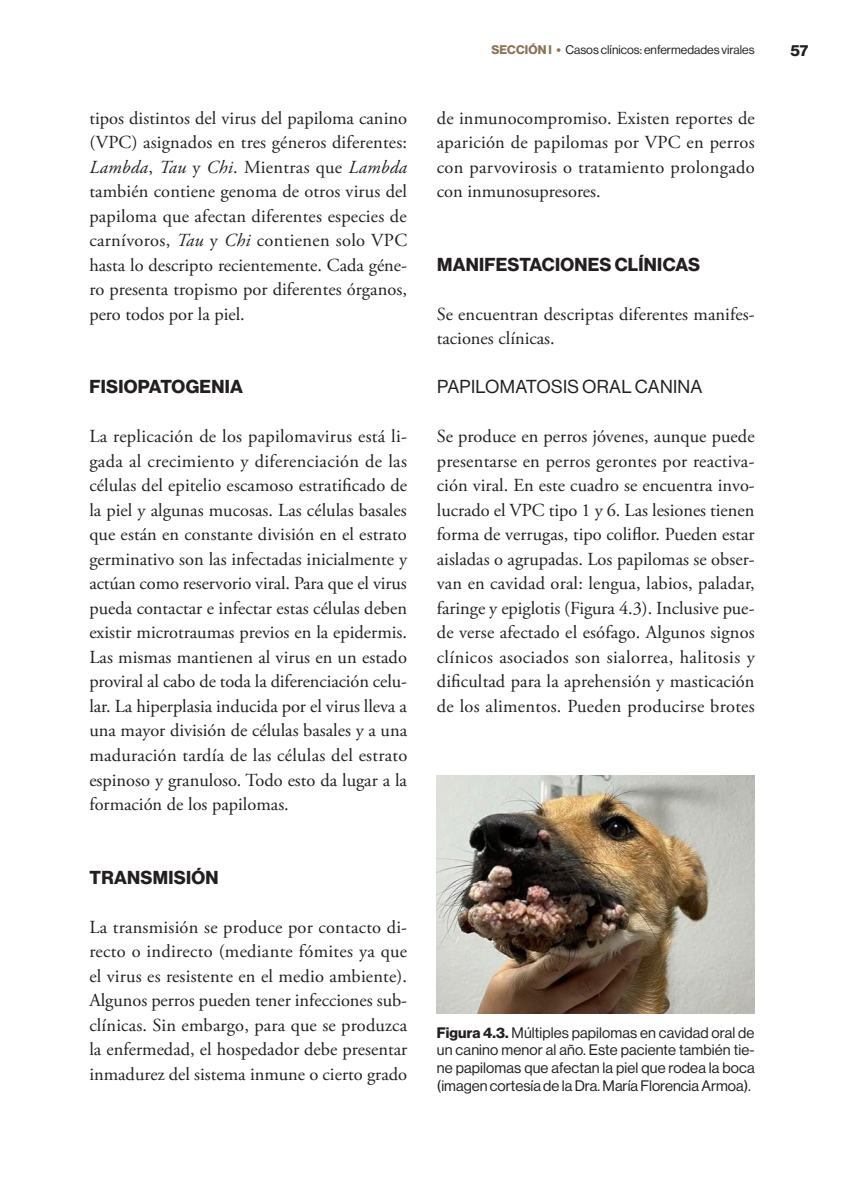
<style>
.page{position:relative;width:844px;height:1191px;background:#fff}
.page>*{position:absolute;margin:0;border:0;box-sizing:border-box;transform-origin:0 0}
.Párrafo_primero{font:18.38px/24.5px "Adobe Garamond Pro";color:#231f20;text-align:justify}
._1_Titol{font:18.38px "N Haas Grotesk DS Pro 75 Bd";letter-spacing:.015em;color:#231f20}
._2_SubTitol_2{font:18.38px "N Haas Grotesk DS Pro 55 Rg";letter-spacing:.015em;color:#231f20}
.t1{font:15.75px "N Haas Grotesk DS Pro 75 Bd";color:#231f20}
.t2{font:14.88px/17.8px "N Haas Grotesk DS Pro 55 Rg";color:#231f20;text-align:justify}
.t3{font:12.25px "N Haas Grotesk DS Pro 55 Rg";color:#231f20}
.s1{font-style:italic}
.s2{font-family:"N Haas Grotesk DS Pro 75 Bd";color:#897353}
.s3{font-family:"N Haas Grotesk DS Pro 75 Bd"}
</style>
<div class="page">
<img style="left:437px;top:775px;width:317px;height:238px">
<p class="Párrafo_primero" style="left:89px;top:106px;width:319px">tipos distintos del virus del papiloma canino (VPC) asignados en tres géneros diferentes:<br><span class="s1">Lambda</span>, <span class="s1">Tau</span> y <span class="s1">Chi</span>. Mientras que <span class="s1">Lambda </span>también contiene genoma de otros virus del papiloma que afectan diferentes especies de carnívoros, <span class="s1">Tau</span> y <span class="s1">Chi</span> contienen solo VPC hasta lo descripto recientemente. Cada géne&shy;ro presenta tropismo por diferentes órganos, pero todos por la piel.</p>
<p class="_1_Titol" style="left:89px;top:376px;width:155px">FISIOPATOGENIA</p>
<p class="Párrafo_primero" style="left:89px;top:425px;width:319px">La replicación de los papilomavirus está li&shy;gada al crecimiento y diferenciación de las células del epitelio escamoso estratificado de la piel y algunas mucosas. Las células basales que están en constante división en el estrato germinativo son las infectadas inicialmente y actúan como reservorio viral. Para que el virus pueda contactar e infectar estas células deben existir microtraumas previos en la epidermis.<br>Las mismas mantienen al virus en un estado proviral al cabo de toda la diferenciación celu&shy;lar. La hiperplasia inducida por el virus lleva a una mayor división de células basales y a una maduración tardía de las células del estrato espinoso y granuloso. Todo esto da lugar a la formación de los papilomas.</p>
<p class="_1_Titol" style="left:89px;top:866px;width:130px">TRANSMISIÓN</p>
<p class="Párrafo_primero" style="left:89px;top:915px;width:319px">La transmisión se produce por contacto di&shy;recto o indirecto (mediante fómites ya que el virus es resistente en el medio ambiente).<br>Algunos perros pueden tener infecciones sub&shy;clínicas. Sin embargo, para que se produzca la enfermedad, el hospedador debe presentar inmadurez del sistema inmune o cierto grado</p>
<p class="t3" style="left:491px;top:43px;width:265px"><span class="s2">SECCIÓN I •</span> Casos clínicos: enfermedades virales</p>
<p class="t1" style="left:790px;top:41px;width:19px">57</p>
<p class="Párrafo_primero" style="left:437px;top:106px;width:319px">de inmunocompromiso. Existen reportes de aparición de papilomas por VPC en perros con parvovirosis o tratamiento prolongado con inmunosupresores.</p>
<p class="_1_Titol" style="left:437px;top:254px;width:264px">MANIFESTACIONES CLÍNICAS</p>
<p class="Párrafo_primero" style="left:437px;top:302px;width:319px">Se encuentran descriptas diferentes manifes&shy;taciones clínicas.</p>
<p class="_2_SubTitol_2" style="left:437px;top:376px;width:267px">PAPILOMATOSIS ORAL CANINA</p>
<p class="Párrafo_primero" style="left:437px;top:425px;width:319px">Se produce en perros jóvenes, aunque puede presentarse en perros gerontes por reactiva&shy;ción viral. En este cuadro se encuentra invo&shy;lucrado el VPC tipo 1 y 6. Las lesiones tienen forma de verrugas, tipo coliflor. Pueden estar aisladas o agrupadas. Los papilomas se obser&shy;van en cavidad oral: lengua, labios, paladar, faringe y epiglotis (Figura 4.3). Inclusive pue&shy;de verse afectado el esófago. Algunos signos clínicos asociados son sialorrea, halitosis y dificultad para la aprehensión y masticación de los alimentos. Pueden producirse brotes</p>
<p class="t2" style="left:437px;top:1023px;width:319px"><span class="s3">Figura 4.3.</span> Múltiples papilomas en cavidad oral de un canino menor al año. Este paciente también tie&shy;ne papilomas que afectan la piel que rodea la boca (imagen cortesía de la Dra. María Florencia Armoa).</p>
</div>
